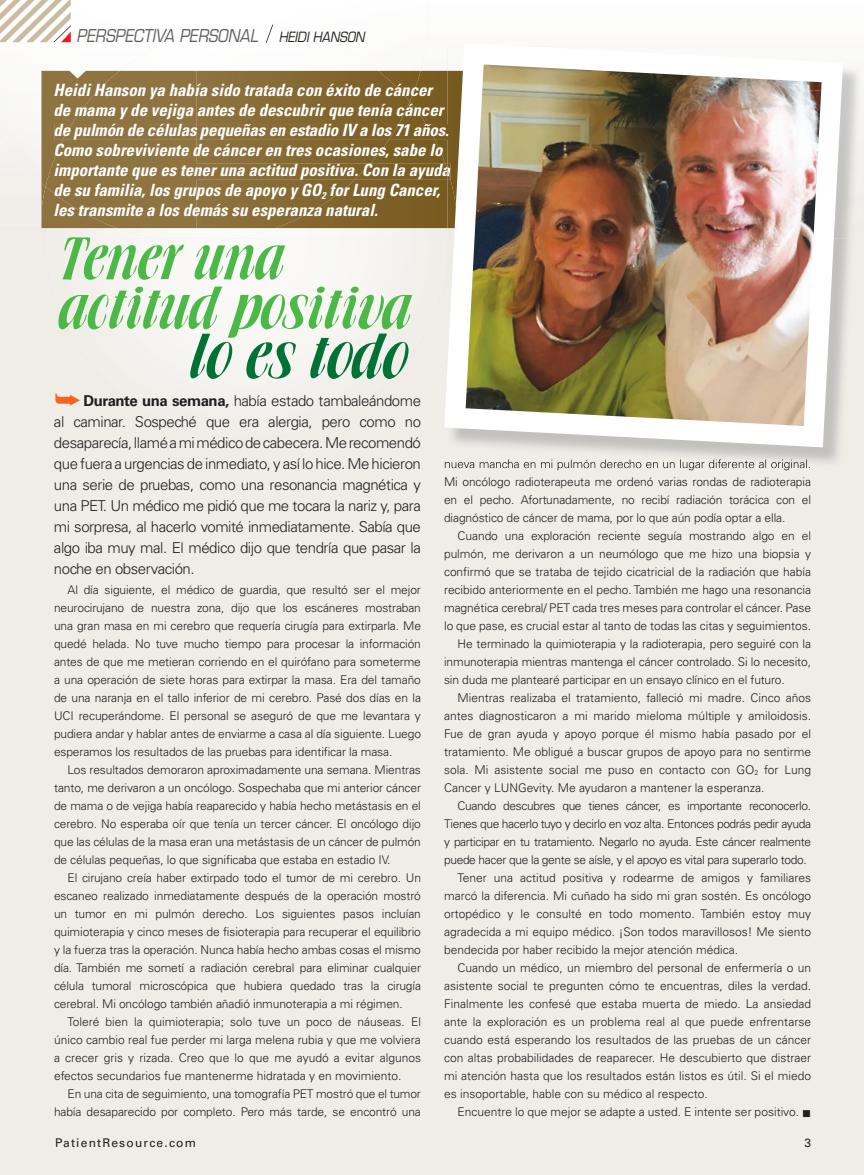
<style>
.page{position:relative;width:864px;height:1175px;background:#fff}
.page>*{position:absolute;margin:0;border:0;box-sizing:border-box;transform-origin:0 0}
.t1{font:54px "Brochure Plain";color:#007236}
.t2{font:51px/49.5px "Brochure Plain";color:#4cb848}
.t3{font:italic 17.25px "Eurostile LT Std";color:#5f5f62;scale:.87 1}
.t4{font:italic 700 condensed 16.8px/20px "Univers LT Std";color:#fff}
.t5{font:300 15px/21px "Univers LT Std";letter-spacing:-.03em;color:#231f20;text-align:justify}
.t6{font:300 12px/18px "Univers LT Std";letter-spacing:-.005em;color:#231f20;text-align:justify}
.t7{font:300 12px "Univers LT Std";letter-spacing:-.03em;color:#231f20}
.t8{font:12px "Univers LT Std";letter-spacing:.1em;color:#231f20}
.s1{font-size:13.8px;color:#231f20}
.s2{font-weight:700}
</style>
<div class="page">
<div style="left:0;top:0;width:864px;height:1174px;background:#f0ece6"></div>
<div style="left:429px;top:0;width:435px;height:132px;background:#fcfcfb"></div>
<div style="left:0;top:0;width:429px;height:134px;background:#fdfdfc"></div>
<div style="left:120px;top:26px;width:258px;height:45px;background:#fefefd"></div>
<div style="left:109px;top:238px;width:277px;height:136px;background:#f7f6f3"></div>
<img style="left:156px;top:238px;width:81px;height:4px">
<img style="left:276px;top:228px;width:168px;height:10px">
<img style="left:46px;top:228px;width:71px;height:10px">
<img style="left:117px;top:229px;width:159px;height:9px">
<svg style="left:266px;top:24px;width:7px;height:19px"></svg>
<svg style="left:0;top:0;width:71px;height:42px"></svg>
<svg style="left:9px;top:134px;width:37px;height:95px"></svg>
<img style="left:42px;top:71px;width:4px;height:116px">
<img style="left:42px;top:187px;width:4px;height:41px">
<div style="left:46px;top:71px;width:150px;height:157px;background:#8e7441"></div>
<img style="left:55px;top:124px;width:8px;height:16px">
<img style="left:63px;top:124px;width:326px;height:16px">
<img style="left:55px;top:164px;width:300px;height:16px">
<img style="left:196px;top:71px;width:248px;height:53px">
<img style="left:378px;top:71px;width:43px;height:31px">
<img style="left:399px;top:102px;width:27px;height:22px">
<img style="left:389px;top:140px;width:55px;height:24px">
<img style="left:196px;top:140px;width:193px;height:24px">
<div style="left:276px;top:179px;width:168px;height:49px;background:#7b5f25"></div>
<img style="left:196px;top:180px;width:159px;height:48px">
<img style="left:435px;top:124px;width:9px;height:16px">
<img style="left:389px;top:124px;width:46px;height:16px">
<img style="left:355px;top:164px;width:89px;height:16px">
<img style="left:540px;top:46px;width:323px;height:417px">
<img style="left:448px;top:459px;width:363px;height:9px">
<img style="left:444px;top:43px;width:399px;height:404px">
<h3 class="t3" style="left:77px;top:25px;width:333px">PERSPECTIVA PERSONAL <span class="s1">HEIDI HANSON</span></h3>
<p class="t4" style="left:53px;top:80px;width:398px">Heidi Hanson ya había sido tratada con éxito de cáncer de mama y de vejiga antes de descubrir que tenía cáncer de pulmón de células pequeñas en estadio IV a los 71 años.<br>Como sobreviviente de cáncer en tres ocasiones, sabe lo importante que es tener una actitud positiva. Con la ayuda de su familia, los grupos de apoyo y GO<sub>2</sub> for Lung Cancer, les transmite a los demás su esperanza natural.</p>
<h2 class="t2" style="left:53px;top:236px;width:353px">Tener una actitud positiva</h2>
<h1 class="t1" style="left:184px;top:324px;width:219px">lo es todo</h1>
<p class="t5" style="left:54px;top:390px;width:369px;text-indent:30px"><span class="s2">Durante una semana,</span> había estado tambaleándome al caminar. Sospeché que era alergia, pero como no desaparecía, llamé a mi médico de cabecera. Me recomendó que fuera a urgencias de inmediato, y así lo hice. Me hicieron una serie de pruebas, como una resonancia magnética y una PET. Un médico me pidió que me tocara la nariz y, para mi sorpresa, al hacerlo vomité inmediatamente. Sabía que algo iba muy mal. El médico dijo que tendría que pasar la noche en observación.</p>
<p class="t6" style="left:54px;top:581px;width:369px;text-indent:14px">Al día siguiente, el médico de guardia, que resultó ser el mejor neurocirujano de nuestra zona, dijo que los escáneres mostraban una gran masa en mi cerebro que requería cirugía para extirparla. Me quedé helada. No tuve mucho tiempo para procesar la información antes de que me metieran corriendo en el quirófano para someterme a una operación de siete horas para extirpar la masa. Era del tamaño de una naranja en el tallo inferior de mi cerebro. Pasé dos días en la UCI recuperándome. El personal se aseguró de que me levantara y pudiera andar y hablar antes de enviarme a casa al día siguiente. Luego esperamos los resultados de las pruebas para identificar la masa.</p>
<p class="t6" style="left:54px;top:761px;width:369px;text-indent:14px">Los resultados demoraron aproximadamente una semana. Mientras tanto, me derivaron a un oncólogo. Sospechaba que mi anterior cáncer de mama o de vejiga había reaparecido y había hecho metástasis en el cerebro. No esperaba oír que tenía un tercer cáncer. El oncólogo dijo que las células de la masa eran una metástasis de un cáncer de pulmón de células pequeñas, lo que significaba que estaba en estadio IV.</p>
<p class="t6" style="left:54px;top:869px;width:369px;text-indent:14px">El cirujano creía haber extirpado todo el tumor de mi cerebro. Un escaneo realizado inmediatamente después de la operación mostró un tumor en mi pulmón derecho. Los siguientes pasos incluían quimioterapia y cinco meses de fisioterapia para recuperar el equilibrio y la fuerza tras la operación. Nunca había hecho ambas cosas el mismo día. También me sometí a radiación cerebral para eliminar cualquier célula tumoral microscópica que hubiera quedado tras la cirugía cerebral. Mi oncólogo también añadió inmunoterapia a mi régimen.</p>
<p class="t6" style="left:54px;top:1013px;width:369px;text-indent:14px">Toleré bien la quimioterapia; solo tuve un poco de náuseas. El único cambio real fue perder mi larga melena rubia y que me volviera a crecer gris y rizada. Creo que lo que me ayudó a evitar algunos efectos secundarios fue mantenerme hidratada y en movimiento.</p>
<p class="t6" style="left:54px;top:1085px;width:368px;text-align:right">En una cita de seguimiento, una tomografía PET mostró que el tumor había desaparecido por completo. Pero más tarde, se encontró una</p>
<p class="t6" style="left:444px;top:473px;width:368px">Mi oncólogo radioterapeuta me ordenó varias rondas de radioterapia en el pecho. Afortunadamente, no recibí radiación torácica con el diagnóstico de cáncer de mama, por lo que aún podía optar a ella.</p>
<p class="t6" style="left:458px;top:527px;width:355px">Cuando una exploración reciente seguía mostrando algo en el</p>
<p class="t6" style="left:444px;top:545px;width:369px">pulmón, me derivaron a un neumólogo que me hizo una biopsia y</p>
<p class="t6" style="left:444px;top:563px;width:368px">confirmó que se trataba de tejido cicatricial de la radiación que había</p>
<p class="t6" style="left:444px;top:581px;width:369px">recibido anteriormente en el pecho. También me hago una resonancia</p>
<p class="t6" style="left:444px;top:599px;width:369px">magnética cerebral/ PET cada tres meses para controlar el cáncer. Pase</p>
<p class="t6" style="left:444px;top:617px;width:369px">lo que pase, es crucial estar al tanto de todas las citas y seguimientos.</p>
<p class="t6" style="left:458px;top:635px;width:355px">He terminado la quimioterapia y la radioterapia, pero seguiré con la</p>
<p class="t6" style="left:444px;top:653px;width:368px">inmunoterapia mientras mantenga el cáncer controlado. Si lo necesito,</p>
<p class="t6" style="left:444px;top:671px;width:342px">sin duda me plantearé participar en un ensayo clínico en el futuro.</p>
<p class="t6" style="left:458px;top:689px;width:355px">Mientras realizaba el tratamiento, falleció mi madre. Cinco años</p>
<p class="t6" style="left:444px;top:707px;width:368px">antes diagnosticaron a mi marido mieloma múltiple y amiloidosis.</p>
<p class="t6" style="left:444px;top:725px;width:368px">Fue de gran ayuda y apoyo porque él mismo había pasado por el</p>
<p class="t6" style="left:444px;top:743px;width:369px">tratamiento. Me obligué a buscar grupos de apoyo para no sentirme</p>
<p class="t6" style="left:444px;top:761px;width:369px">sola. Mi asistente social me puso en contacto con GO<sub>2</sub> for Lung</p>
<p class="t6" style="left:444px;top:779px;width:322px">Cancer y LUNGevity. Me ayudaron a mantener la esperanza.</p>
<p class="t7" style="left:458px;top:799px;width:355px">Cuando descubres que tienes cáncer, es importante reconocerlo.</p>
<p class="t7" style="left:444px;top:817px;width:368px">Tienes que hacerlo tuyo y decirlo en voz alta. Entonces podrás pedir ayuda</p>
<p class="t7" style="left:444px;top:835px;width:368px">y participar en tu tratamiento. Negarlo no ayuda. Este cáncer realmente</p>
<p class="t7" style="left:444px;top:853px;width:364px">puede hacer que la gente se aísle, y el apoyo es vital para superarlo todo.</p>
<p class="t6" style="left:458px;top:869px;width:355px">Tener una actitud positiva y rodearme de amigos y familiares</p>
<p class="t6" style="left:444px;top:887px;width:369px">marcó la diferencia. Mi cuñado ha sido mi gran sostén. Es oncólogo</p>
<p class="t6" style="left:444px;top:905px;width:368px">ortopédico y le consulté en todo momento. También estoy muy</p>
<p class="t6" style="left:444px;top:923px;width:368px">agradecida a mi equipo médico. ¡Son todos maravillosos! Me siento</p>
<p class="t6" style="left:444px;top:941px;width:296px">bendecida por haber recibido la mejor atención médica.</p>
<p class="t6" style="left:458px;top:959px;width:355px">Cuando un médico, un miembro del personal de enfermería o un</p>
<p class="t6" style="left:444px;top:977px;width:369px">asistente social te pregunten cómo te encuentras, diles la verdad.</p>
<p class="t6" style="left:444px;top:995px;width:369px">Finalmente les confesé que estaba muerta de miedo. La ansiedad</p>
<p class="t6" style="left:444px;top:1013px;width:368px">ante la exploración es un problema real al que puede enfrentarse</p>
<p class="t6" style="left:444px;top:1031px;width:369px">cuando está esperando los resultados de las pruebas de un cáncer</p>
<p class="t6" style="left:444px;top:1049px;width:368px">con altas probabilidades de reaparecer. He descubierto que distraer</p>
<p class="t6" style="left:444px;top:1067px;width:369px">mi atención hasta que los resultados están listos es útil. Si el miedo</p>
<p class="t6" style="left:444px;top:1085px;width:265px">es insoportable, hable con su médico al respecto.</p>
<p class="t6" style="left:458px;top:1103px;width:355px">Encuentre lo que mejor se adapte a usted. E intente ser positivo. ■</p>
<p class="t8" style="left:55px;top:1135px;width:143px">PatientResource.com</p>
<p class="t8" style="left:804px;top:1135px;width:8px">3</p>
</div>
